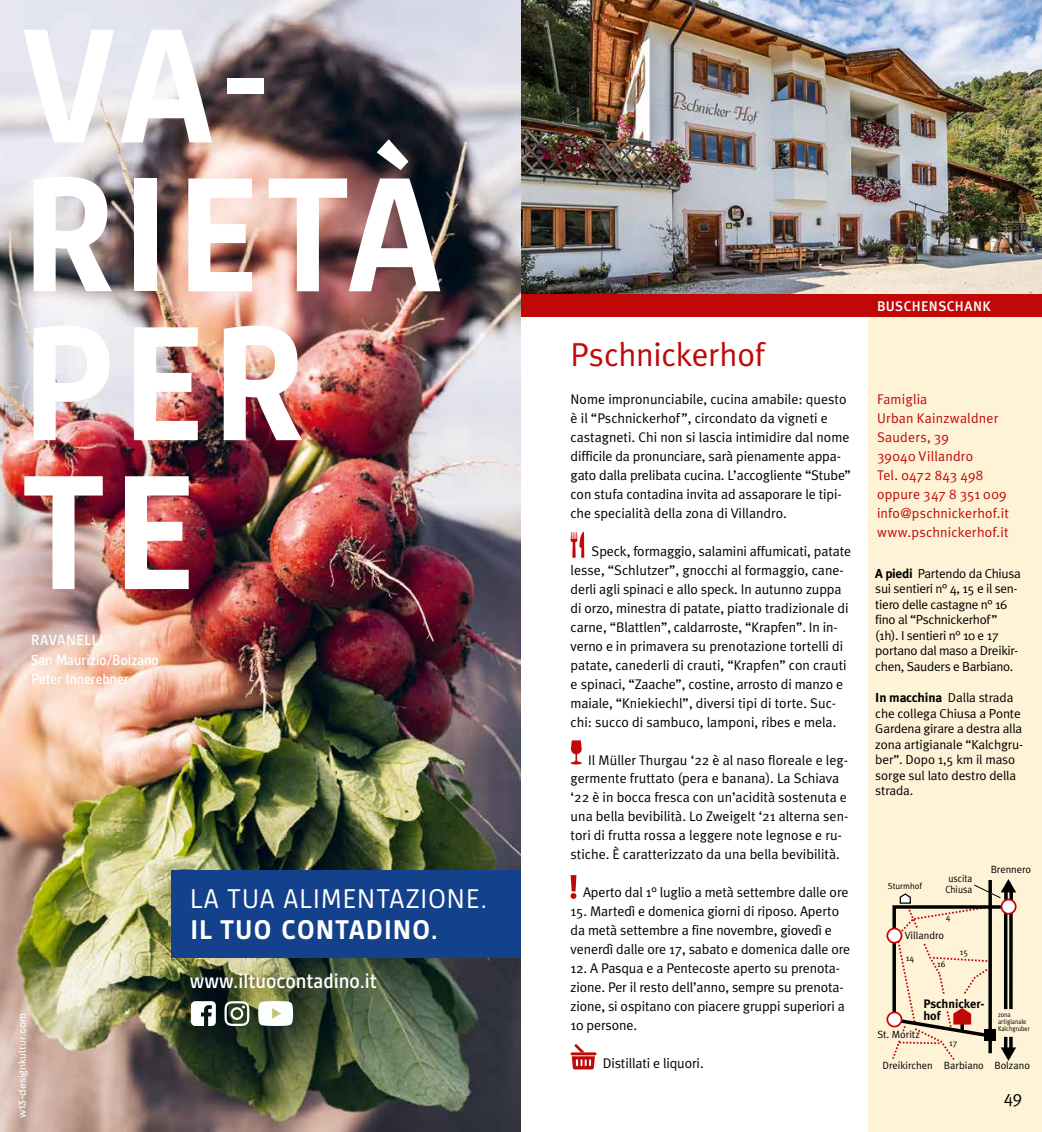
<style>
.page{position:relative;width:1042px;height:1132px;background:#fff}
.page>*{position:absolute;margin:0;border:0;box-sizing:border-box;transform-origin:0 0}
.t1{font:700 175px/148.8px "Gesta Semi Cond";letter-spacing:.04em;color:#fff}
.t2{font:33.25px "Meta Plus Normal";letter-spacing:-.01em;color:#c00808}
.t3{font:29.05px "Gesta Semi Cond";letter-spacing:.04em;color:#fff}
.t4{font:700 29.05px "Gesta Semi Cond";letter-spacing:.04em;color:#fff}
.t5{font:500 22.57px "Gesta Semi Cond";color:#fff}
.t6{font:17.5px "Meta Plus Normal";color:#000}
.t7{font:500 15.75px/19.2px "Gesta Semi Cond";color:#fff}
.t8{font:14px/18.9px "Meta Plus Normal";letter-spacing:-.01em;color:#000}
.t9{font:14px/18.9px "Meta Plus Normal";letter-spacing:.015em;color:#c00808}
.t10{font:500 14px "Meta Plus";letter-spacing:.03em;color:#fff}
.t11{font:12.95px/15.6px "Meta Plus Normal";letter-spacing:-.025em;color:#000}
.t12{font:700 12.25px/12.2px "Meta Plus";color:#000}
.t13{font:10.5px "Meta Plus Normal";color:#000}
.t14{font:10.5px "Fabriga";color:#fff}
.t15{font:10.5px/10.5px "Meta Plus Normal";color:#000;scale:.9 1}
.t16{font:8.75px "Meta Plus Normal";color:#000}
.t17{font:7px/7px "Meta Plus Normal";color:#000;scale:.9 1}
.s1{font-family:"Meta Plus";font-weight:700}
</style>
<div class="page">
<div style="left:868px;top:0;width:174px;height:1131px;background:#fff3d7"></div>
<img style="left:521px;top:0;width:521px;height:294px">
<svg style="left:570px;top:531px;width:14px;height:26px"></svg>
<svg style="left:570px;top:740px;width:12px;height:24px"></svg>
<svg style="left:570px;top:875px;width:6px;height:23px"></svg>
<svg style="left:572px;top:1044px;width:23px;height:25px"></svg>
<hr style="left:570px;top:1052px;width:26px;height:2px;background:#c00808">
<div style="left:516px;top:294px;width:526px;height:22px;background:#c00808"></div>
<div style="left:886px;top:927px;width:16px;height:16px;border:2px solid #c00808;border-radius:50%"></div>
<div style="left:886px;top:1011px;width:16px;height:16px;border:2px solid #c00808;border-radius:50%"></div>
<svg style="left:890px;top:879px;width:126px;height:182px"></svg>
<img style="left:0;top:0;width:521px;height:1131px">
<div style="left:171px;top:870px;width:350px;height:87px;background:#14418b"></div>
<svg style="left:258px;top:1000px;width:35px;height:25px"></svg>
<svg style="left:191px;top:1000px;width:25px;height:25px"></svg>
<svg style="left:224px;top:1000px;width:25px;height:25px"></svg>
<h1 class="t1" style="left:21px;top:12px;width:423px">VA-<br>RIETÀ<br>PER<br>TE</h1>
<p class="t7" style="left:31px;top:630px;width:129px">RAVANELLI<br>San Maurizio/Bolzano<br>Peter Innerebner</p>
<p class="t14" style="left:16px;top:1117px;width:106px;rotate:-90deg">w13-designkultur.com</p>
<h3 class="t3" style="left:190px;top:881px;width:299px">LA TUA ALIMENTAZIONE.</h3>
<h3 class="t4" style="left:190px;top:913px;width:249px">IL TUO CONTADINO.</h3>
<h3 class="t5" style="left:190px;top:967px;width:189px">www.iltuocontadino.it</h3>
<h2 class="t2" style="left:570px;top:335px;width:195px">Pschnickerhof</h2>
<p class="t8" style="left:570px;top:390px;width:282px">Nome impronunciabile, cucina amabile: questo è il “Pschnickerhof”, circondato da vigneti e castagneti. Chi non si lascia intimidire dal nome difficile da pronunciare, sarà pienamente appa&shy;gato dalla prelibata cucina. L’accogliente “Stube” con stufa contadina invita ad assaporare le tipi&shy;che specialità della zona di Villandro.</p>
<p class="t8" style="left:570px;top:541px;width:282px;text-indent:21px">Speck, formaggio, salamini affumicati, patate lesse, “Schlutzer”, gnocchi al formaggio, cane&shy;derli agli spinaci e allo speck. In autunno zuppa di orzo, minestra di patate, piatto tradizionale di carne, “Blattlen”, caldarroste, “Krapfen”. In in&shy;verno e in primavera su prenotazione tortelli di patate, canederli di crauti, “Krapfen” con crauti e spinaci, “Zaache”, costine, arrosto di manzo e maiale, “Kniekiechl”, diversi tipi di torte. Suc&shy;chi: succo di sambuco, lamponi, ribes e mela.</p>
<p class="t8" style="left:570px;top:749px;width:279px;text-indent:18px">Il Müller Thurgau ‘22 è al naso floreale e leg&shy;germente fruttato (pera e banana). La Schiava ‘22 è in bocca fresca con un’acidità sostenuta e una bella bevibilità. Lo Zweigelt ‘21 alterna sen&shy;tori di frutta rossa a leggere note legnose e ru&shy;stiche. È caratterizzato da una bella bevibilità.</p>
<p class="t8" style="left:583px;top:882px;width:267px">Aperto dal 1° luglio a metà settembre dalle ore</p>
<p class="t8" style="left:570px;top:901px;width:281px">15. Martedì e domenica giorni di riposo. Aperto da metà settembre a fine novembre, giovedì e venerdì dalle ore 17, sabato e domenica dalle ore</p>
<p class="t8" style="left:570px;top:958px;width:276px">12. A Pasqua e a Pentecoste aperto su prenota&shy;zione. Per il resto dell’anno, sempre su prenota&shy;zione, si ospitano con piacere gruppi superiori a 10 persone.</p>
<p class="t8" style="left:603px;top:1052px;width:102px">Distillati e liquori.</p>
<p class="t10" style="left:877px;top:297px;width:115px">BUSCHENSCHANK</p>
<p class="t9" style="left:877px;top:390px;width:134px">Famiglia<br>Urban Kainzwaldner<br>Sauders, 39<br>39040 Villandro<br>Tel. 0472 843 498 oppure 347 8 351 009 info@pschnickerhof.it www.pschnickerhof.it</p>
<p class="t11" style="left:875px;top:565px;width:147px"><span class="s1">A piedi</span> Partendo da Chiusa sui sentieri n° 4, 15 e il sen&shy;tiero delle castagne n° 16 fino al “Pschnickerhof” (1h). I sentieri n° 10 e 17 portano dal maso a Dreikir&shy;chen, Sauders e Barbiano.</p>
<p class="t11" style="left:875px;top:689px;width:149px"><span class="s1">In macchina</span> Dalla strada che collega Chiusa a Ponte<br>Gardena girare a destra alla zona artigianale “Kalchgru&shy;ber”. Dopo 1,5 km il maso sorge sul lato destro della strada.</p>
<p class="t16" style="left:888px;top:880px;width:36px">Sturmhof</p>
<p class="t15" style="left:945px;top:873px;width:31px">uscita<br>Chiusa</p>
<p class="t16" style="left:945px;top:911px;width:6px">4</p>
<p class="t13" style="left:905px;top:929px;width:41px">Villandro</p>
<p class="t16" style="left:906px;top:952px;width:10px">14</p>
<p class="t16" style="left:937px;top:958px;width:10px">16</p>
<p class="t16" style="left:960px;top:946px;width:10px">15</p>
<p class="t13" style="left:990px;top:863px;width:42px">Brennero</p>
<p class="t12" style="left:923px;top:997px;width:61px">Pschnicker&shy;hof</p>
<p class="t13" style="left:877px;top:1028px;width:44px">St. Moritz</p>
<p class="t16" style="left:949px;top:1037px;width:10px">17</p>
<p class="t13" style="left:882px;top:1058px;width:103px">Dreikirchen Barbiano</p>
<p class="t17" style="left:998px;top:1010px;width:37px">zona artigianale<br>Kalchgruber</p>
<p class="t13" style="left:994px;top:1058px;width:37px">Bolzano</p>
<p class="t6" style="left:1004px;top:1086px;width:20px">49</p>
</div>
